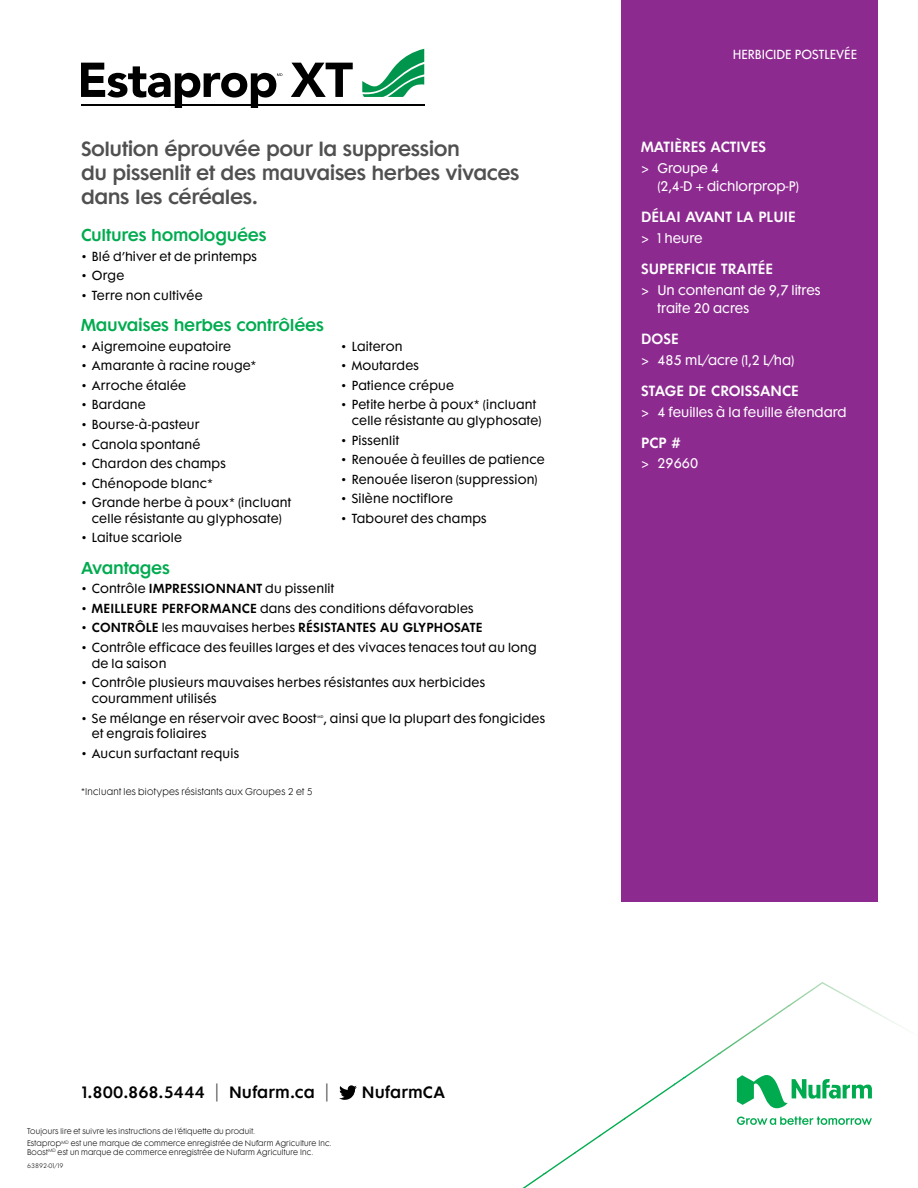
<style>
.page{position:relative;width:918px;height:1188px;background:#fff}
.page>*{position:absolute;margin:0;border:0;box-sizing:border-box;transform-origin:0 0}
.t1{font:600 18.75px/24px "Futura Maxi Std";letter-spacing:-.025em;color:#505050}
.t2{font:600 15.75px "Futura Maxi Std";letter-spacing:-.02em;color:#00ab4f}
.t3{font:600 15px "Futura Maxi Std";letter-spacing:.01em;color:#000}
.t4{font:600 13.5px "Futura Maxi Std";color:#fff}
.t5{font:12.75px/18px "Futura Maxi Std";color:#fff}
.t6{font:12px/15.8px "Futura Maxi Std";letter-spacing:.02em;color:#000}
.t7{font:600 12px "Futura Maxi Std";letter-spacing:.01em;color:#000}
.t8{font:12px "Futura Maxi Std";color:#fff}
.t9{font:300 9px "Futura Maxi Std";letter-spacing:.025em;color:#000}
.t10{font:300 7.5px/11.7px "Futura Maxi Std";letter-spacing:.025em;color:#000}
.t11{font:300 6px "Futura Maxi Std";color:#000}
.t12{font:3.6px "Futura Maxi Std";color:#000}
.s1{font-weight:600}
.s2{font-weight:400}
.s3{font-weight:300;font-size:18px;color:#505050}
</style>
<div class="page">
<hr style="left:81px;top:104px;width:343px;height:2px;background:#000">
<svg style="left:362px;top:49px;width:62px;height:48px"></svg>
<svg style="left:81px;top:63px;width:272px;height:45px"></svg>
<div style="left:621px;top:0;width:257px;height:901px;background:#8d2a90"></div>
<img style="left:789px;top:982px;width:74px;height:23px">
<img style="left:754px;top:1005px;width:37px;height:24px">
<img style="left:861px;top:1005px;width:42px;height:23px">
<img style="left:719px;top:1029px;width:37px;height:24px">
<img style="left:684px;top:1053px;width:37px;height:25px">
<img style="left:624px;top:1084px;width:50px;height:36px">
<svg style="left:674px;top:1077px;width:12px;height:9px"></svg>
<img style="left:600px;top:1118px;width:25px;height:19px">
<img style="left:575px;top:1134px;width:25px;height:20px">
<img style="left:544px;top:1152px;width:31px;height:21px">
<img style="left:523px;top:1173px;width:24px;height:15px">
<svg style="left:737px;top:1075px;width:135px;height:50px"></svg>
<svg style="left:339px;top:1085px;width:18px;height:15px"></svg>
<h1 class="t1" style="left:81px;top:137px;width:440px">Solution éprouvée pour la suppression<br>du pissenlit et des mauvaises herbes vivaces dans les céréales.</h1>
<h2 class="t2" style="left:81px;top:225px;width:187px">Cultures homologuées</h2>
<p class="t6" style="left:81px;top:248px;width:177px">• Blé d’hiver et de printemps</p>
<p class="t6" style="left:81px;top:268px;width:45px">• Orge</p>
<p class="t6" style="left:81px;top:287px;width:123px">• Terre non cultivée</p>
<h2 class="t2" style="left:81px;top:315px;width:244px">Mauvaises herbes contrôlées</h2>
<p class="t6" style="left:81px;top:338px;width:152px">• Aigremoine eupatoire</p>
<p class="t6" style="left:81px;top:358px;width:177px">• Amarante à racine rouge*</p>
<p class="t6" style="left:81px;top:377px;width:107px">• Arroche étalée</p>
<p class="t6" style="left:81px;top:397px;width:66px">• Bardane</p>
<p class="t6" style="left:81px;top:416px;width:120px">• Bourse-à-pasteur</p>
<p class="t6" style="left:81px;top:436px;width:121px">• Canola spontané</p>
<p class="t6" style="left:81px;top:456px;width:146px">• Chardon des champs</p>
<p class="t6" style="left:81px;top:475px;width:134px">• Chénopode blanc*</p>
<p class="t6" style="left:81px;top:495px;width:212px;text-align:center">• Grande herbe à poux* (incluant celle résistante au glyphosate)</p>
<p class="t6" style="left:81px;top:530px;width:103px">• Laitue scariole</p>
<p class="t6" style="left:341px;top:338px;width:63px">• Laiteron</p>
<p class="t6" style="left:341px;top:358px;width:80px">• Moutardes</p>
<p class="t6" style="left:341px;top:377px;width:115px">• Patience crépue</p>
<p class="t6" style="left:352px;top:397px;width:191px;text-indent:-11px">• Petite herbe à poux* (incluant celle résistante au glyphosate)</p>
<p class="t6" style="left:341px;top:432px;width:60px">• Pissenlit</p>
<p class="t6" style="left:341px;top:452px;width:205px">• Renouée à feuilles de patience</p>
<p class="t6" style="left:341px;top:471px;width:198px">• Renouée liseron (suppression)</p>
<p class="t6" style="left:341px;top:491px;width:114px">• Silène noctiflore</p>
<p class="t6" style="left:341px;top:510px;width:147px">• Tabouret des champs</p>
<h2 class="t2" style="left:81px;top:557px;width:91px">Avantages</h2>
<p class="t6" style="left:81px;top:581px;width:255px">• Contrôle <span class="s1">IMPRESSIONNANT</span> du pissenlit</p>
<p class="t6" style="left:81px;top:600px;width:394px">• <span class="s1">MEILLEURE PERFORMANCE</span> dans des conditions défavorables</p>
<p class="t7" style="left:81px;top:620px;width:403px"><span class="s2">•</span> CONTRÔLE <span class="s2">les mauvaises herbes</span> RÉSISTANTES AU GLYPHOSATE</p>
<p class="t6" style="left:92px;top:639px;width:447px;text-indent:-11px">• Contrôle efficace des feuilles larges et des vivaces tenaces tout au long de la saison</p>
<p class="t6" style="left:92px;top:675px;width:395px;text-indent:-11px">• Contrôle plusieurs mauvaises herbes résistantes aux herbicides couramment utilisés</p>
<p class="t6" style="left:81px;top:710px;width:237px">• Se mélange en réservoir avec Boost</p>
<p class="t12" style="left:318px;top:714px;width:7px">MD</p>
<p class="t6" style="left:324px;top:710px;width:223px">, ainsi que la plupart des fongicides</p>
<p class="t6" style="left:92px;top:726px;width:116px">et engrais foliaires</p>
<p class="t6" style="left:81px;top:745px;width:160px">• Aucun surfactant requis</p>
<p class="t9" style="left:81px;top:786px;width:233px">*Incluant les biotypes résistants aux Groupes 2 et 5</p>
<p class="t8" style="left:733px;top:46px;width:126px">HERBICIDE POSTLEVÉE</p>
<p class="t4" style="left:641px;top:138px;width:126px">MATIÈRES ACTIVES</p>
<p class="t5" style="left:657px;top:159px;width:143px;text-indent:-16px">&gt; Groupe 4<br>(2,4-D + dichlorprop-P)</p>
<p class="t4" style="left:641px;top:208px;width:156px">DÉLAI AVANT LA PLUIE</p>
<p class="t5" style="left:641px;top:229px;width:63px">&gt; 1 heure</p>
<p class="t4" style="left:641px;top:260px;width:133px">SUPERFICIE TRAITÉE</p>
<p class="t5" style="left:657px;top:281px;width:165px;text-indent:-16px">&gt; Un contenant de 9,7 litres traite 20 acres</p>
<p class="t4" style="left:641px;top:330px;width:39px">DOSE</p>
<p class="t5" style="left:641px;top:351px;width:155px">&gt; 485 mL/acre (1,2 L/ha)</p>
<p class="t4" style="left:641px;top:382px;width:159px">STAGE DE CROISSANCE</p>
<p class="t5" style="left:641px;top:403px;width:207px">&gt; 4 feuilles à la feuille étendard</p>
<p class="t4" style="left:641px;top:434px;width:41px">PCP #</p>
<p class="t5" style="left:641px;top:455px;width:58px">&gt; 29660</p>
<p class="t3" style="left:82px;top:1083px;width:248px">1.800.868.5444 <span class="s3">|</span> Nufarm.ca <span class="s3">|</span></p>
<p class="t3" style="left:362px;top:1083px;width:85px">NufarmCA</p>
<p class="t10" style="left:27px;top:1125px;width:306px">Toujours lire et suivre les instructions de l’étiquette du produit.<br>Estaprop<sup>MD</sup> est une marque de commerce enregistrée de Nufarm Agriculture Inc.</p>
<p class="t10" style="left:27px;top:1146px;width:288px">Boost<sup>MD</sup> est un marque de commerce enregistrée de Nufarm Agriculture Inc.</p>
<p class="t11" style="left:27px;top:1162px;width:38px">63892-01/19</p>
</div>
